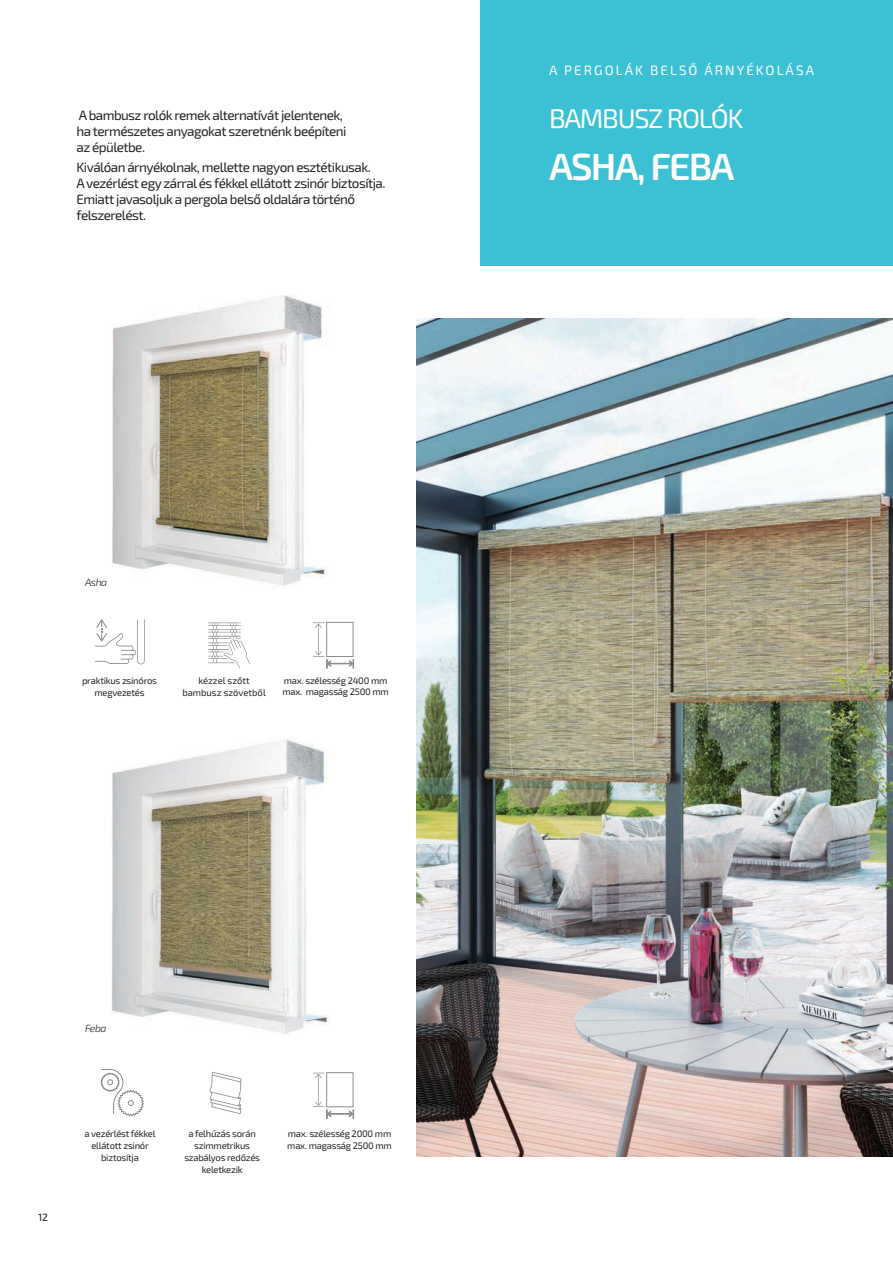
<style>
.page{position:relative;width:893px;height:1263px;background:#fff}
.page>*{position:absolute;margin:0;border:0;box-sizing:border-box;transform-origin:0 0}
.t1{font:600 37.8px "Exo 2";letter-spacing:-.05em;color:#fff}
.t2{font:27px "Exo 2";letter-spacing:-.05em;color:#fff}
.t3{font:13.5px/16.2px "Exo 2";letter-spacing:-.04em;color:#231f20}
.t4{font:13.5px "Exo 2";letter-spacing:.15em;color:#fff}
.t5{font:italic 300 10.5px "Exo 2";letter-spacing:-.05em;color:#231f20}
.t6{font:10.5px "Exo 2";color:#231f20}
.t7{font:9.45px/12.1px "Exo 2";letter-spacing:-.025em;color:#231f20;text-align:center}
.t8{font:9.45px/12.1px "Exo 2";color:#231f20;text-align:center}
</style>
<div class="page">
<img style="left:112px;top:295px;width:214px;height:291px">
<img style="left:111px;top:738px;width:218px;height:299px">
<img style="left:417px;top:319px;width:476px;height:838px">
<svg style="left:208px;top:622px;width:42px;height:47px"></svg>
<svg style="left:313px;top:622px;width:41px;height:46px"></svg>
<div style="left:326px;top:622px;width:28px;height:35px;border:1px solid #8b8d90"></div>
<svg style="left:313px;top:1073px;width:41px;height:46px"></svg>
<div style="left:326px;top:1072px;width:28px;height:35px;border:1px solid #8b8d90"></div>
<svg style="left:95px;top:619px;width:50px;height:45px"></svg>
<svg style="left:100px;top:1069px;width:44px;height:48px"></svg>
<svg style="left:209px;top:1072px;width:32px;height:42px"></svg>
<div style="left:480px;top:0;width:413px;height:266px;background:#3cc1d4"></div>
<p class="t3" style="left:77px;top:107px;width:271px">A bambusz rolók remek alternatívát jelentenek, ha természetes anyagokat szeretnénk beépíteni az épületbe.</p>
<p class="t3" style="left:77px;top:159px;width:311px">Kiválóan árnyékolnak, mellette nagyon esztétikusak.<br>A vezérlést egy zárral és fékkel ellátott zsinór biztosítja.<br>Emiatt javasoljuk a pergola belső oldalára történő felszerelést.</p>
<p class="t5" style="left:85px;top:576px;width:24px">Asha</p>
<p class="t7" style="left:82px;top:675px;width:76px">praktikus zsinóros megvezetés</p>
<p class="t8" style="left:182px;top:675px;width:85px">kézzel szőtt bambusz szövetből</p>
<p class="t7" style="left:282px;top:675px;width:108px;line-height:10.9px;text-align:left">max. szélesség 2400 mm max. magasság 2500 mm</p>
<p class="t5" style="left:85px;top:1022px;width:23px">Feba</p>
<p class="t6" style="left:38px;top:1211px;width:12px">12</p>
<p class="t7" style="left:85px;top:1127px;width:72px">a vezérlést fékkel ellátott zsinór biztosítja</p>
<p class="t7" style="left:184px;top:1127px;width:77px">a felhúzás során szimmetrikus szabályos redőzés keletkezik</p>
<p class="t7" style="left:287px;top:1127px;width:106px;text-align:left">max. szélesség 2000 mm max. magasság 2500 mm</p>
<p class="t4" style="left:549px;top:62px;width:266px">A PERGOLÁK BELSŐ ÁRNYÉKOLÁSA</p>
<h2 class="t2" style="left:549px;top:103px;width:196px">BAMBUSZ ROLÓK</h2>
<h1 class="t1" style="left:549px;top:144px;width:187px">ASHA, FEBA</h1>
</div>
